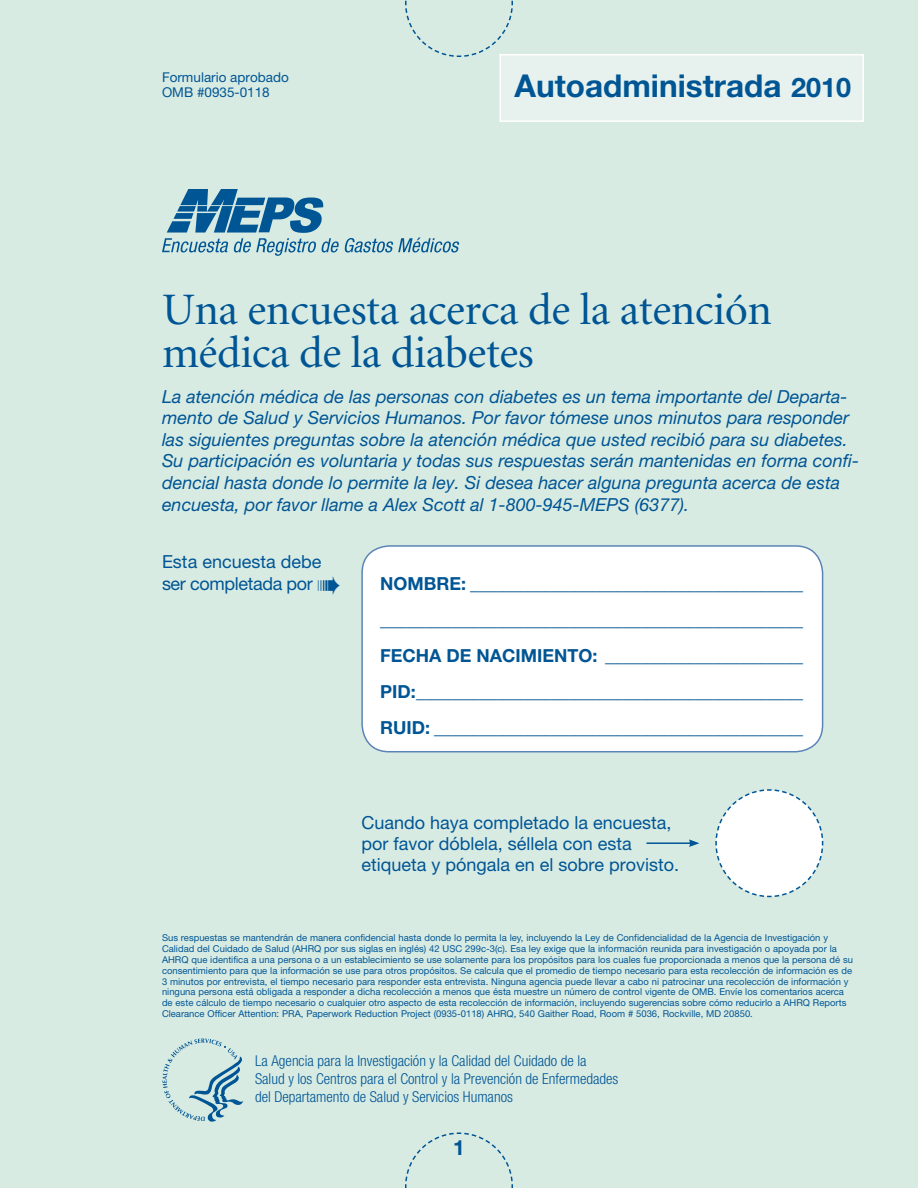
<style>
.page{position:relative;width:918px;height:1188px;background:#d8ebe3}
.page>*{position:absolute;margin:0;border:0;box-sizing:border-box;transform-origin:0 0}
.Headline{font:45px "Minion";letter-spacing:-.01em;color:#005594}
.t1{font:700 31.5px "Helvetica Neue LT Std";color:#005594}
.t2{font:700 21px "Helvetica Neue LT Std";color:#005594}
.Intro_text{font:italic 18px/21.6px "Helvetica Neue LT Std";color:#005594}
.t3{font:700 18px/36px "Helvetica Neue LT Std";color:#005594}
.main_text{font:18px/21px "Helvetica Neue LT Std";color:#005594}
.main_text-2{font:18px "Helvetica Neue LT Std";letter-spacing:-.02em;color:#005594}
.t4{font:300 condensed 15px/18px "Helvetica Neue LT Std";color:#005594}
.t5{font:13.5px "Helvetica Neue LT Std";color:#005594}
.t6{font:9.45px/10.9px "Helvetica Neue LT Std";color:#005594}
.s1{font-size:27px}
</style>
<div class="page">
<svg style="left:405px;top:1132px;width:108px;height:56px"></svg>
<svg style="left:405px;top:0;width:108px;height:58px"></svg>
<div style="left:500px;top:55px;width:363px;height:66px;background:#e7f2ee"></div>
<div style="left:500px;top:54px;width:364px;height:68px;border:2px solid #fff"></div>
<svg style="left:162px;top:189px;width:297px;height:67px"></svg>
<div style="left:362px;top:546px;width:461px;height:206px;background:#fff;border-radius:27px"></div>
<div style="left:361px;top:545px;width:462px;height:207px;border:2px solid #5b84b6;border-radius:27px"></div>
<svg style="left:715px;top:789px;width:109px;height:109px"></svg>
<hr style="left:646px;top:842px;width:45px;height:2px;background:#005594">
<svg style="left:689px;top:839px;width:10px;height:8px"></svg>
<svg style="left:162px;top:1038px;width:82px;height:84px"></svg>
<p class="t5" style="left:162px;top:69px;width:128px">Formulario aprobado</p>
<p class="t5" style="left:162px;top:85px;width:109px">OMB #0935-0118</p>
<p class="t1" style="left:514px;top:67px;width:338px">Autoadministrada <span class="s1">2010</span></p>
<p class="Headline" style="left:162px;top:287px;width:612px">Una encuesta acerca de la atención</p>
<p class="Headline" style="left:162px;top:331px;width:373px">médica de la diabetes</p>
<p class="Intro_text" style="left:162px;top:385px;width:699px">La atención médica de las personas con diabetes es un tema importante del Departa&shy;mento de Salud y Servicios Humanos. Por favor tómese unos minutos para responder las siguientes preguntas sobre la atención médica que usted recibió para su diabetes.<br>Su participación es voluntaria y todas sus respuestas serán mantenidas en forma confi&shy;dencial hasta donde lo permite la ley. Si desea hacer alguna pregunta acerca de esta encuesta, por favor llame a Alex Scott al 1-800-945-MEPS (6377).</p>
<p class="main_text" style="left:162px;top:551px;width:161px">Esta encuesta debe</p>
<p class="main_text-2" style="left:162px;top:573px;width:180px">ser completada por ➠</p>
<p class="t3" style="left:380px;top:565px;width:424px">NOMBRE: _____________________________________ _______________________________________________</p>
<p class="t3" style="left:380px;top:637px;width:424px">FECHA DE NACIMIENTO: ______________________</p>
<p class="t3" style="left:380px;top:673px;width:424px">PID:___________________________________________</p>
<p class="t3" style="left:380px;top:709px;width:424px">RUID: _________________________________________</p>
<p class="main_text" style="left:361px;top:812px;width:312px">Cuando haya completado la encuesta, por favor dóblela, séllela con esta</p>
<p class="main_text" style="left:361px;top:854px;width:319px">etiqueta y póngala en el sobre provisto.</p>
<p class="t6" style="left:162px;top:932px;width:693px">Sus respuestas se mantendrán de manera confidencial hasta donde lo permita la ley, incluyendo la Ley de Confidencialidad de la Agencia de Investigación y Calidad del Cuidado de Salud (AHRQ por sus siglas en inglés) 42 USC 299c-3(c). Esa ley exige que la información reunida para investigación o apoyada por la AHRQ que identifica a una persona o a un establecimiento se use solamente para los propósitos para los cuales fue proporcionada a menos que la persona dé su consentimiento para que la información se use para otros propósitos. Se calcula que el promedio de tiempo necesario para esta recolección de información es de 3 minutos por entrevista, el tiempo necesario para responder esta entrevista. Ninguna agencia puede llevar a cabo ni patrocinar una recolección de información y ninguna persona está obligada a responder a dicha recolección a menos que ésta muestre un número de control vigente de OMB. Envíe los comentarios acerca de este cálculo de tiempo necesario o cualquier otro aspecto de esta recolección de información, incluyendo sugerencias sobre cómo reducirlo a AHRQ Reports Clearance Officer Attention: PRA, Paperwork Reduction Project (0935-0118) AHRQ, 540 Gaither Road, Room # 5036, Rockville, MD 20850.</p>
<p class="t4" style="left:255px;top:1051px;width:365px">La Agencia para la Investigación y la Calidad del Cuidado de la<br>Salud y los Centros para el Control y la Prevención de Enfermedades del Departamento de Salud y Servicios Humanos</p>
<p class="t2" style="left:453px;top:1135px;width:13px">1</p>
</div>
